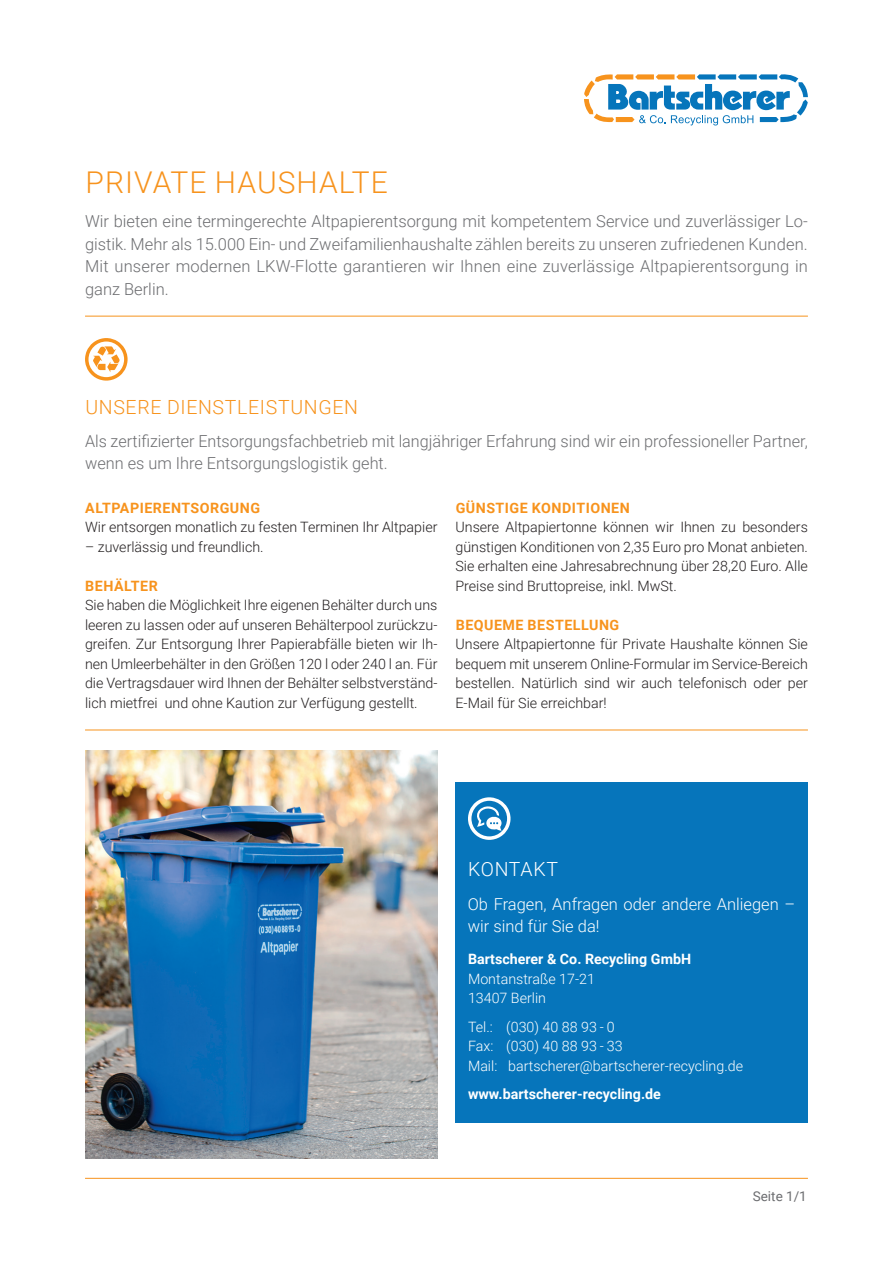
<style>
.page{position:relative;width:893px;height:1263px;background:#fff}
.page>*{position:absolute;margin:0;border:0;box-sizing:border-box;transform-origin:0 0}
.t1{font:300 30px "Roboto";letter-spacing:.035em;color:#f7931d}
.t2{font:300 19.5px "Roboto";letter-spacing:.035em;color:#f7931d}
.t3{font:300 19.5px "Roboto";letter-spacing:.03em;color:#fff}
.t4{font:300 16.5px/22.5px "Roboto";color:#6c6d70}
.t5{font:300 16.5px/22.5px "Roboto";color:#fff}
.t6{font:300 14.25px/19.5px "Roboto";color:#231f20;text-align:justify}
.t7{font:300 14.25px/19.5px "Roboto";color:#fff}
.t8{font:700 14.25px "Roboto";letter-spacing:.035em;color:#f7931d}
.t9{font:700 14.25px "Roboto";color:#fff}
.t10{font:14.25px "Roboto";color:#fff}
.t11{font:13.5px "Roboto";color:#6c6d70}
</style>
<div class="page">
<svg style="left:584px;top:74px;width:224px;height:51px"></svg>
<hr style="left:85px;top:316px;width:723px;height:1px;background:#f7931d">
<hr style="left:85px;top:730px;width:723px;height:1px;background:#f7931d">
<hr style="left:85px;top:1178px;width:723px;height:1px;background:#f7931d">
<svg style="left:85px;top:338px;width:43px;height:43px"></svg>
<img style="left:85px;top:750px;width:353px;height:409px">
<div style="left:455px;top:782px;width:353px;height:341px;background:#0675bb"></div>
<svg style="left:468px;top:797px;width:42px;height:43px"></svg>
<h1 class="t1" style="left:86px;top:161px;width:304px">PRIVATE HAUSHALTE</h1>
<p class="t4" style="left:85px;top:209px;width:724px;text-align:justify">Wir bieten eine termingerechte Altpapierentsorgung mit kompetentem Service und zuverlässiger Lo&shy;gistik. Mehr als 15.000 Ein- und Zweifamilienhaushalte zählen bereits zu unseren zufriedenen Kunden.<br>Mit unserer modernen LKW-Flotte garantieren wir Ihnen eine zuverlässige Altpapierentsorgung in ganz Berlin.</p>
<h2 class="t2" style="left:85px;top:394px;width:274px">UNSERE DIENSTLEISTUNGEN</h2>
<p class="t4" style="left:85px;top:429px;width:724px">Als zertifizierter Entsorgungsfachbetrieb mit langjähriger Erfahrung sind wir ein professioneller Partner, wenn es um Ihre Entsorgungslogistik geht.</p>
<p class="t8" style="left:85px;top:498px;width:176px">ALTPAPIERENTSORGUNG</p>
<p class="t6" style="left:85px;top:517px;width:354px">Wir entsorgen monatlich zu festen Terminen Ihr Altpapier</p>
<p class="t6" style="left:85px;top:536px;width:180px">– zuverlässig und freundlich.</p>
<p class="t8" style="left:85px;top:576px;width:74px">BEHÄLTER</p>
<p class="t6" style="left:85px;top:595px;width:354px">Sie haben die Möglichkeit Ihre eigenen Behälter durch uns leeren zu lassen oder auf unseren Behälterpool zurückzu&shy;greifen. Zur Entsorgung Ihrer Papierabfälle bieten wir Ih&shy;nen Umleerbehälter in den Größen 120 l oder 240 l an. Für die Vertragsdauer wird Ihnen der Behälter selbstverständ&shy;lich mietfrei und ohne Kaution zur Verfügung gestellt.</p>
<p class="t8" style="left:456px;top:498px;width:176px">GÜNSTIGE KONDITIONEN</p>
<p class="t6" style="left:455px;top:517px;width:354px">Unsere Altpapiertonne können wir Ihnen zu besonders günstigen Konditionen von 2,35 Euro pro Monat anbieten.<br>Sie erhalten eine Jahresabrechnung über 28,20 Euro. Alle Preise sind Bruttopreise, inkl. MwSt.</p>
<p class="t8" style="left:456px;top:615px;width:165px">BEQUEME BESTELLUNG</p>
<p class="t6" style="left:455px;top:634px;width:354px">Unsere Altpapiertonne für Private Haushalte können Sie bequem mit unserem Online-Formular im Service-Bereich bestellen. Natürlich sind wir auch telefonisch oder per E-Mail für Sie erreichbar!</p>
<p class="t10" style="left:455px;top:849px;width:135px">Behälterlösungen an.</p>
<h2 class="t3" style="left:468px;top:856px;width:91px">KONTAKT</h2>
<p class="t5" style="left:468px;top:892px;width:329px">Ob Fragen, Anfragen oder andere Anliegen – wir sind für Sie da!</p>
<p class="t10" style="left:455px;top:890px;width:135px">Behälterlösungen an.</p>
<p class="t9" style="left:468px;top:949px;width:225px">Bartscherer &amp; Co. Recycling GmbH</p>
<p class="t7" style="left:468px;top:968px;width:128px">Montanstraße 17-21<br>13407 Berlin</p>
<p class="t7" style="left:468px;top:1016px;width:277px">Tel.: (030) 40 88 93 - 0<br>Fax: (030) 40 88 93 - 33<br>Mail: bartscherer@bartscherer-recycling.de</p>
<p class="t9" style="left:468px;top:1084px;width:194px">www.bartscherer-recycling.de</p>
<p class="t11" style="left:753px;top:1186px;width:56px">Seite 1/1</p>
</div>
